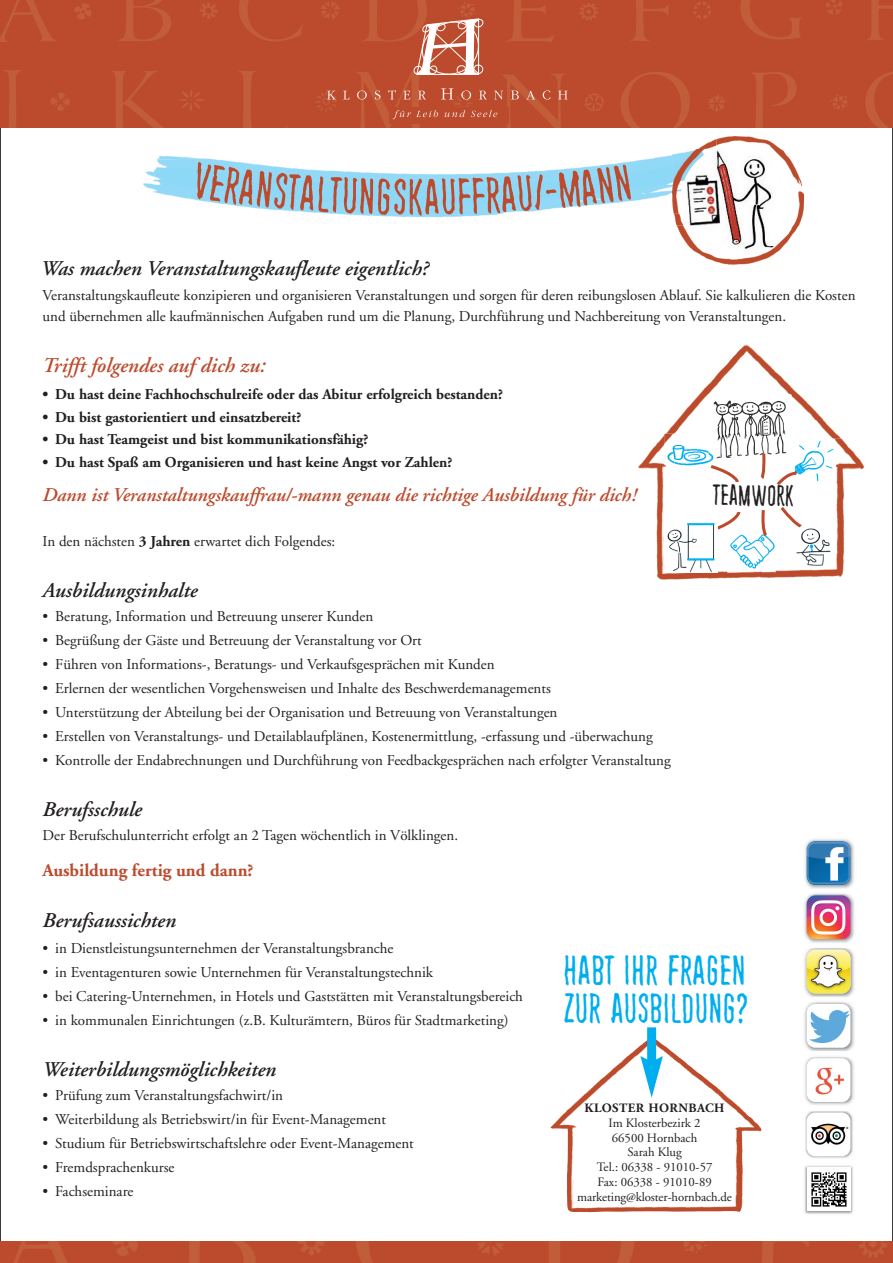
<style>
.page{position:relative;width:893px;height:1263px;background:#fff}
.page>*{position:absolute;margin:0;border:0;box-sizing:border-box;transform-origin:0 0}
.t1{font:51.45px "Endlessheartache";color:#bc4b2e}
.t2{font:42.6px/38.7px "Endlessheartache";color:#00aeef}
.t3{font:29.55px "Endlessheartache";color:#231f20}
.t4{font:21px "Adobe Garamond Semibold Italic Os F";color:#231f20}
.t5{font:21px "Adobe Garamond Semibold Italic Os F";color:#bc4b2e}
.t6{font:19.5px "Adobe Garamond Semibold Italic Os F";letter-spacing:-.005em;color:#bc4b2e}
.t7{font:700 18px "Adobe Garamond";color:#bc4b2e}
.t8{font:15px/21px "Adobe Garamond";color:#231f20}
.t9{font:700 15px "Adobe Garamond";color:#231f20}
.t10{font:12.75px/14.7px "Adobe Garamond";color:#231f20;text-align:center}
.t11{font:700 12.75px "Adobe Garamond";letter-spacing:.035em;color:#231f20}
.s1{font-weight:700}
</style>
<div class="page">
<img style="left:0;top:1242px;width:893px;height:21px">
<img style="left:0;top:0;width:893px;height:128px">
<div style="left:389px;top:107px;width:120px;height:16px;background:#bc4b2e"></div>
<svg style="left:393px;top:110px;width:45px;height:9px"></svg>
<svg style="left:445px;top:110px;width:20px;height:7px"></svg>
<svg style="left:471px;top:110px;width:26px;height:7px"></svg>
<svg style="left:327px;top:91px;width:9px;height:8px"></svg>
<svg style="left:343px;top:91px;width:6px;height:8px"></svg>
<svg style="left:357px;top:90px;width:10px;height:10px"></svg>
<svg style="left:375px;top:90px;width:5px;height:10px"></svg>
<svg style="left:388px;top:90px;width:8px;height:9px"></svg>
<svg style="left:403px;top:91px;width:7px;height:8px"></svg>
<svg style="left:418px;top:91px;width:8px;height:8px"></svg>
<svg style="left:441px;top:88px;width:12px;height:11px"></svg>
<svg style="left:461px;top:90px;width:10px;height:10px"></svg>
<svg style="left:479px;top:91px;width:8px;height:8px"></svg>
<svg style="left:494px;top:91px;width:9px;height:9px"></svg>
<svg style="left:511px;top:90px;width:8px;height:9px"></svg>
<svg style="left:526px;top:90px;width:9px;height:10px"></svg>
<svg style="left:543px;top:90px;width:7px;height:10px"></svg>
<svg style="left:558px;top:91px;width:10px;height:8px"></svg>
<svg style="left:413px;top:18px;width:71px;height:59px"></svg>
<img style="left:143px;top:155px;width:529px;height:63px">
<img style="left:638px;top:436px;width:227px;height:144px">
<img style="left:727px;top:524px;width:49px;height:49px">
<img style="left:792px;top:438px;width:43px;height:48px">
<img style="left:664px;top:438px;width:56px;height:40px">
<img style="left:709px;top:438px;width:82px;height:23px">
<svg style="left:663px;top:344px;width:181px;height:94px"></svg>
<svg style="left:707px;top:509px;width:35px;height:25px"></svg>
<svg style="left:777px;top:504px;width:28px;height:25px"></svg>
<svg style="left:760px;top:507px;width:9px;height:31px"></svg>
<svg style="left:759px;top:450px;width:8px;height:31px"></svg>
<svg style="left:707px;top:463px;width:34px;height:22px"></svg>
<svg style="left:774px;top:470px;width:26px;height:19px"></svg>
<img style="left:665px;top:520px;width:52px;height:52px">
<img style="left:793px;top:521px;width:43px;height:47px;border-radius:50%">
<img style="left:676px;top:136px;width:128px;height:129px">
<img style="left:672px;top:137px;width:44px;height:88px">
<img style="left:680px;top:144px;width:100px;height:114px">
<img style="left:804px;top:839px;width:50px;height:266px">
<img style="left:807px;top:841px;width:43px;height:44px;border-radius:9px">
<div style="left:807px;top:1004px;width:43px;height:44px;background:#fff;border-radius:9px"></div>
<img style="left:809px;top:1010px;width:40px;height:33px">
<img style="left:807px;top:895px;width:43px;height:44px;border-radius:9px">
<img style="left:807px;top:950px;width:43px;height:43px;border-radius:9px">
<img style="left:807px;top:1058px;width:43px;height:43px;border-radius:9px">
<img style="left:804px;top:1111px;width:49px;height:103px">
<div style="left:807px;top:1112px;width:43px;height:44px;background:#fff;border-radius:9px"></div>
<img style="left:811px;top:1123px;width:38px;height:22px">
<img style="left:804px;top:1161px;width:49px;height:2px">
<div style="left:807px;top:1167px;width:43px;height:44px;background:#fff"></div>
<img style="left:811px;top:1172px;width:36px;height:35px">
<img style="left:550px;top:1037px;width:211px;height:175px">
<div style="left:647px;top:1027px;width:9px;height:37px;background:#00aeef"></div>
<svg style="left:640px;top:1056px;width:23px;height:42px"></svg>
<svg style="left:192px;top:162px;width:214px;height:53px"></svg>
<svg style="left:425px;top:164px;width:206px;height:51px"></svg>
<h1 class="t1" style="left:407px;top:172px;width:18px">K</h1>
<h3 class="t4" style="left:41px;top:259px;width:389px">Was machen Veranstaltungskaufleute eigentlich?</h3>
<p class="t8" style="left:43px;top:286px;width:814px">Veranstaltungskaufleute konzipieren und organisieren Veranstaltungen und sorgen für deren reibungslosen Ablauf. Sie kalkulieren die Kosten und übernehmen alle kaufmännischen Aufgaben rund um die Planung, Durchführung und Nachbereitung von Veranstaltungen.</p>
<h3 class="t5" style="left:43px;top:357px;width:224px">Trifft folgendes auf dich zu:</h3>
<p class="t9" style="left:43px;top:388px;width:462px">• Du hast deine Fachhochschulreife oder das Abitur erfolgreich bestanden?</p>
<p class="t9" style="left:43px;top:411px;width:260px">• Du bist gastorientiert und einsatzbereit?</p>
<p class="t9" style="left:43px;top:433px;width:327px">• Du hast Teamgeist und bist kommunikationsfähig?</p>
<p class="t9" style="left:43px;top:456px;width:411px">• Du hast Spaß am Organisieren und hast keine Angst vor Zahlen?</p>
<h3 class="t6" style="left:43px;top:487px;width:596px">Dann ist Veranstaltungskauffrau/-mann genau die richtige Ausbildung für dich!</h3>
<p class="t8" style="left:43px;top:532px;width:294px">In den nächsten <span class="s1">3 Jahren</span> erwartet dich Folgendes:</p>
<h3 class="t4" style="left:43px;top:582px;width:156px">Ausbildungsinhalte</h3>
<p class="t8" style="left:43px;top:607px;width:332px">• Beratung, Information und Betreuung unserer Kunden</p>
<p class="t8" style="left:43px;top:631px;width:381px">• Begrüßung der Gäste und Betreuung der Veranstaltung vor Ort</p>
<p class="t8" style="left:43px;top:655px;width:454px">• Führen von Informations-, Beratungs- und Verkaufsgesprächen mit Kunden</p>
<p class="t8" style="left:43px;top:679px;width:510px">• Erlernen der wesentlichen Vorgehensweisen und Inhalte des Beschwerdemanagements</p>
<p class="t8" style="left:43px;top:703px;width:516px">• Unterstützung der Abteilung bei der Organisation und Betreuung von Veranstaltungen</p>
<p class="t8" style="left:43px;top:727px;width:612px">• Erstellen von Veranstaltungs- und Detailablaufplänen, Kostenermittlung, -erfassung und -überwachung</p>
<p class="t8" style="left:43px;top:751px;width:630px">• Kontrolle der Endabrechnungen und Durchführung von Feedbackgesprächen nach erfolgter Veranstaltung</p>
<h3 class="t4" style="left:43px;top:801px;width:101px">Berufsschule</h3>
<p class="t8" style="left:43px;top:826px;width:417px">Der Berufschulunterricht erfolgt an 2 Tagen wöchentlich in Völklingen.</p>
<p class="t7" style="left:43px;top:863px;width:213px">Ausbildung fertig und dann?</p>
<h3 class="t4" style="left:43px;top:912px;width:135px">Berufsaussichten</h3>
<p class="t8" style="left:43px;top:939px;width:352px">• in Dienstleistungsunternehmen der Veranstaltungsbranche</p>
<p class="t8" style="left:43px;top:963px;width:392px">• in Eventagenturen sowie Unternehmen für Veranstaltungstechnik</p>
<p class="t8" style="left:43px;top:987px;width:482px">• bei Catering-Unternehmen, in Hotels und Gaststätten mit Veranstaltungsbereich</p>
<p class="t8" style="left:43px;top:1011px;width:467px">• in kommunalen Einrichtungen (z.B. Kulturämtern, Büros für Stadtmarketing)</p>
<h3 class="t4" style="left:43px;top:1060px;width:235px">Weiterbildungsmöglichkeiten</h3>
<p class="t8" style="left:43px;top:1086px;width:242px">• Prüfung zum Veranstaltungsfachwirt/in</p>
<p class="t8" style="left:43px;top:1110px;width:345px">• Weiterbildung als Betriebswirt/in für Event-Management</p>
<p class="t8" style="left:43px;top:1134px;width:373px">• Studium für Betriebswirtschaftslehre oder Event-Management</p>
<p class="t8" style="left:43px;top:1158px;width:134px">• Fremdsprachenkurse</p>
<p class="t8" style="left:43px;top:1182px;width:92px">• Fachseminare</p>
<h3 class="t3" style="left:713px;top:481px;width:83px">TEAMWORK</h3>
<h2 class="t2" style="left:564px;top:952px;width:187px">HABT IHR FRAGEN<br>ZUR AUSBILDUNG?</h2>
<p class="t11" style="left:585px;top:1103px;width:141px">KLOSTER HORNBACH</p>
<p class="t10" style="left:577px;top:1117px;width:156px">Im Klosterbezirk 2<br>66500 Hornbach<br>Sarah Klug<br>Tel.: 06338 - 91010-57<br>Fax: 06338 - 91010-89 marketing@kloster-hornbach.de</p>
</div>
